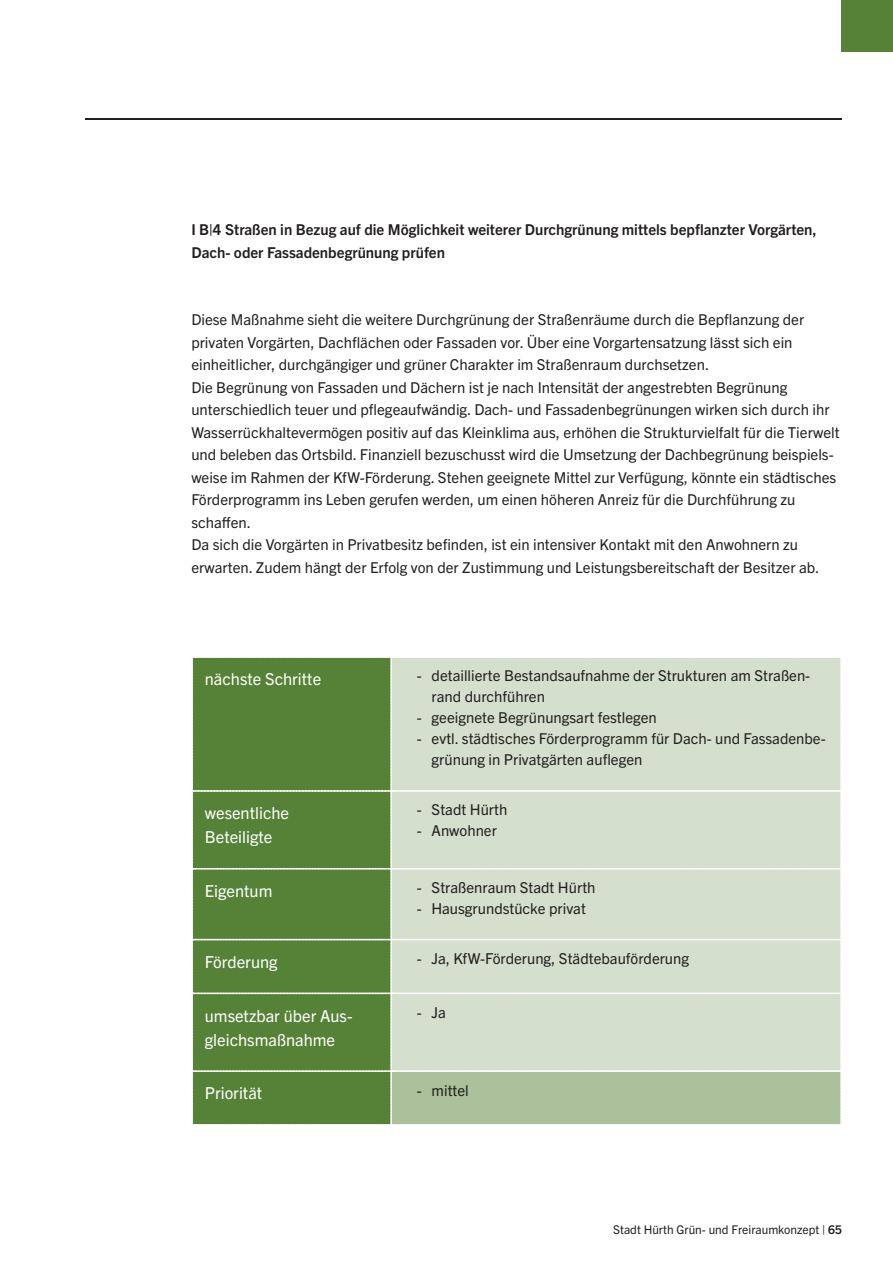
<style>
.page{position:relative;width:893px;height:1263px;background:#fff}
.page>*{position:absolute;margin:0;border:0;box-sizing:border-box;transform-origin:0 0}
.t1{font:16.5px/24px "Trade Gothic Next LT Pro";color:#fff}
.t2{font:15px/22.5px "Trade Gothic Next LT Pro";color:#231f20}
.t3{font:700 15px/22.5px "Trade Gothic Next LT Pro";color:#231f20}
.t4{font:12px "Trade Gothic Next LT Pro";color:#231f20}
.s1{font-weight:700}
</style>
<div class="page">
<hr style="left:85px;top:118px;width:757px;height:2px;background:#231f20">
<svg style="left:192px;top:657px;width:649px;height:468px;background:#acc29d"></svg>
<div style="left:842px;top:0;width:51px;height:51px;background:#558237"></div>
<p class="t3" style="left:191px;top:217px;width:627px">I B|4 Straßen in Bezug auf die Möglichkeit weiterer Durchgrünung mittels bepflanzter Vorgärten,<br>Dach- oder Fassadenbegrünung prüfen</p>
<p class="t2" style="left:191px;top:307px;width:650px">Diese Maßnahme sieht die weitere Durchgrünung der Straßenräume durch die Bepflanzung der privaten Vorgärten, Dachflächen oder Fassaden vor. Über eine Vorgartensatzung lässt sich ein einheitlicher, durchgängiger und grüner Charakter im Straßenraum durchsetzen.<br>Die Begrünung von Fassaden und Dächern ist je nach Intensität der angestrebten Begrünung unterschiedlich teuer und pflegeaufwändig. Dach- und Fassadenbegrünungen wirken sich durch ihr Wasserrückhaltevermögen positiv auf das Kleinklima aus, erhöhen die Strukturvielfalt für die Tierwelt und beleben das Ortsbild. Finanziell bezuschusst wird die Umsetzung der Dachbegrünung beispiels&shy;weise im Rahmen der KfW-Förderung. Stehen geeignete Mittel zur Verfügung, könnte ein städtisches Förderprogramm ins Leben gerufen werden, um einen höheren Anreiz für die Durchführung zu schaffen.<br>Da sich die Vorgärten in Privatbesitz befinden, ist ein intensiver Kontakt mit den Anwohnern zu erwarten. Zudem hängt der Erfolg von der Zustimmung und Leistungsbereitschaft der Besitzer ab.</p>
<p class="t1" style="left:205px;top:666px;width:118px">nächste Schritte</p>
<p class="t2" style="left:432px;top:664px;width:380px;line-height:21px;text-indent:-15px">- detaillierte Bestandsaufnahme der Strukturen am Straßen&shy;rand durchführen</p>
<p class="t2" style="left:417px;top:706px;width:242px">- geeignete Begrünungsart festlegen</p>
<p class="t2" style="left:432px;top:727px;width:396px;line-height:21px;text-indent:-15px">- evtl. städtisches Förderprogramm für Dach- und Fassadenbe&shy;grünung in Privatgärten auflegen</p>
<p class="t1" style="left:205px;top:800px;width:86px">wesentliche<br>Beteiligte</p>
<p class="t2" style="left:417px;top:798px;width:92px">- Stadt Hürth</p>
<p class="t2" style="left:417px;top:819px;width:82px">- Anwohner</p>
<p class="t1" style="left:205px;top:878px;width:69px">Eigentum</p>
<p class="t2" style="left:417px;top:875px;width:180px">- Straßenraum Stadt Hürth</p>
<p class="t2" style="left:417px;top:896px;width:171px">- Hausgrundstücke privat</p>
<p class="t1" style="left:205px;top:949px;width:74px">Förderung</p>
<p class="t2" style="left:417px;top:946px;width:274px">- Ja, KfW-Förderung, Städtebauförderung</p>
<p class="t1" style="left:205px;top:1002px;width:149px">umsetzbar über Aus&shy;gleichsmaßnahme</p>
<p class="t2" style="left:417px;top:1000px;width:31px">- Ja</p>
<p class="t1" style="left:205px;top:1080px;width:59px">Priorität</p>
<p class="t2" style="left:417px;top:1078px;width:54px">- mittel</p>
<p class="t4" style="left:613px;top:1221px;width:230px">Stadt Hürth Grün- und Freiraumkonzept | <span class="s1">65</span></p>
</div>
